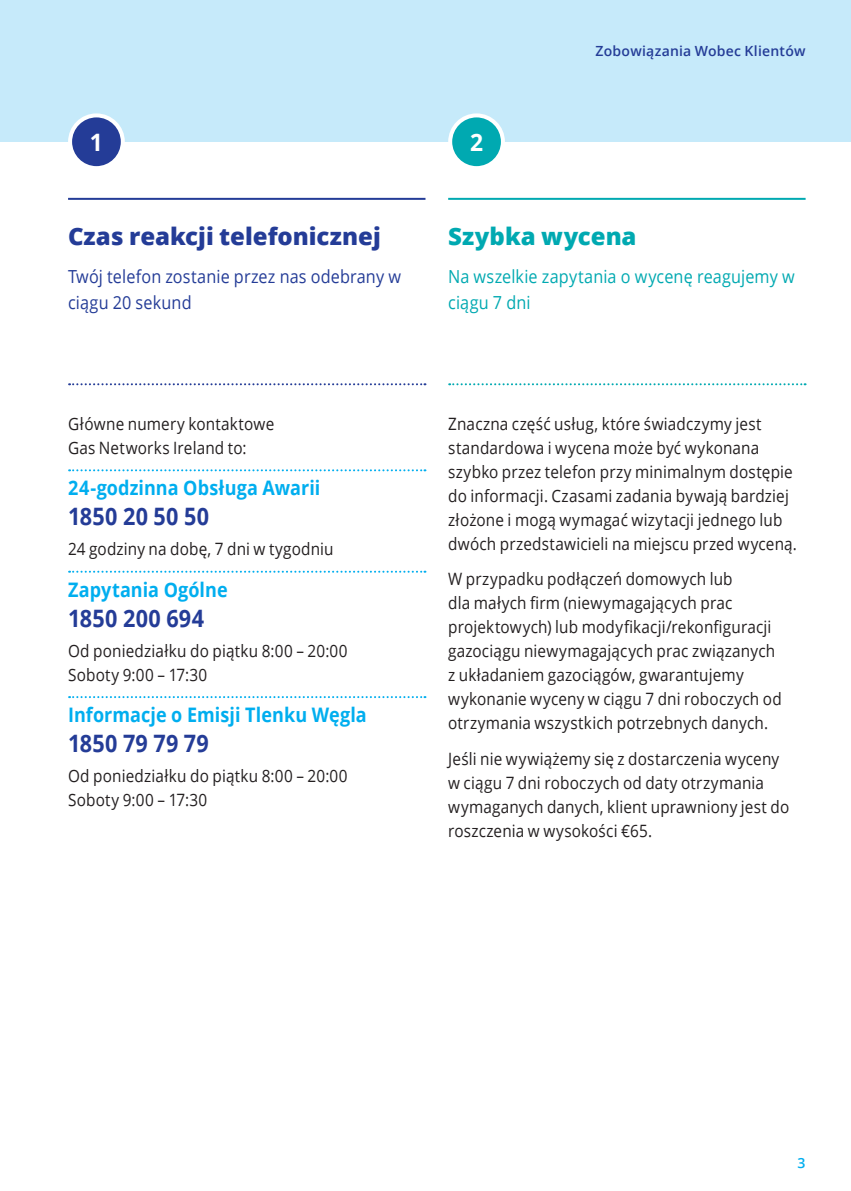
<style>
.page{position:relative;width:851px;height:1191px;background:#fff}
.page>*{position:absolute;margin:0;border:0;box-sizing:border-box;transform-origin:0 0}
.t1{font:700 24px "Open Sans";letter-spacing:.015em;color:#243c97;scale:.9 1}
.t2{font:800 24px "Open Sans";color:#243c97}
.t3{font:800 24px "Open Sans";color:#00a9b1}
.t4{font:700 24px "Open Sans";color:#fff;scale:.95 1}
.t5{font:700 20px "Open Sans";letter-spacing:.005em;color:#00aeef;scale:.9 1}
.t6{font:18px/26px "Open Sans";letter-spacing:.01em;color:#243c97;scale:.9 1}
.t7{font:18px/26px "Open Sans";letter-spacing:.01em;color:#00a9b1;scale:.9 1}
.t8{font:17px/24px "Open Sans";letter-spacing:.01em;color:#231f20;scale:.9 1}
.t9{font:600 14px "Open Sans";letter-spacing:.02em;color:#243c97}
.t10{font:600 14px "Open Sans";color:#00aeef}
</style>
<div class="page">
<hr style="left:68px;top:198px;width:357px;height:2px;background:#243c97">
<svg style="left:69px;top:383px;width:356px;height:2px"></svg>
<svg style="left:69px;top:469px;width:356px;height:2px"></svg>
<svg style="left:69px;top:571px;width:356px;height:2px"></svg>
<svg style="left:69px;top:696px;width:356px;height:2px"></svg>
<div style="left:0;top:0;width:850px;height:142px;background:#c6eafa"></div>
<div style="left:70px;top:115px;width:53px;height:53px;background:#243c97;border-radius:50%"></div>
<div style="left:68px;top:113px;width:57px;height:57px;border:4px solid #fff;border-radius:50%"></div>
<hr style="left:448px;top:198px;width:357px;height:2px;background:#00a9b1">
<svg style="left:449px;top:383px;width:356px;height:2px"></svg>
<div style="left:450px;top:115px;width:53px;height:53px;background:#00a9b1;border-radius:50%"></div>
<div style="left:448px;top:113px;width:57px;height:57px;border:4px solid #fff;border-radius:50%"></div>
<h1 class="t4" style="left:90px;top:125px;width:15px">1</h1>
<h1 class="t2" style="left:68px;top:218px;width:314px">Czas reakcji telefonicznej</h1>
<p class="t6" style="left:68px;top:262px;width:371px">Twój telefon zostanie przez nas odebrany w ciągu 20 sekund</p>
<p class="t8" style="left:68px;top:411px;width:230px">Główne numery kontaktowe<br>Gas Networks Ireland to:</p>
<p class="t5" style="left:68px;top:474px;width:282px">24-godzinna Obsługa Awarii</p>
<h1 class="t1" style="left:68px;top:500px;width:158px">1850 20 50 50</h1>
<p class="t8" style="left:68px;top:537px;width:296px">24 godziny na dobę, 7 dni w tygodniu</p>
<p class="t5" style="left:68px;top:575px;width:179px">Zapytania Ogólne</p>
<h1 class="t1" style="left:68px;top:601px;width:153px">1850 200 694</h1>
<p class="t8" style="left:68px;top:638px;width:312px">Od poniedziałku do piątku 8:00 – 20:00<br>Soboty 9:00 – 17:30</p>
<p class="t5" style="left:68px;top:700px;width:333px">Informacje o Emisji Tlenku Węgla</p>
<h1 class="t1" style="left:68px;top:726px;width:158px">1850 79 79 79</h1>
<p class="t8" style="left:68px;top:763px;width:312px">Od poniedziałku do piątku 8:00 – 20:00<br>Soboty 9:00 – 17:30</p>
<h1 class="t4" style="left:470px;top:125px;width:15px">2</h1>
<p class="t9" style="left:595px;top:41px;width:212px">Zobowiązania Wobec Klientów</p>
<h1 class="t3" style="left:448px;top:218px;width:190px">Szybka wycena</h1>
<p class="t7" style="left:448px;top:262px;width:386px">Na wszelkie zapytania o wycenę reagujemy w ciągu 7 dni</p>
<p class="t8" style="left:448px;top:411px;width:389px">Znaczna część usług, które świadczymy jest standardowa i wycena może być wykonana szybko przez telefon przy minimalnym dostępie do informacji. Czasami zadania bywają bardziej złożone i mogą wymagać wizytacji jednego lub dwóch przedstawicieli na miejscu przed wyceną.</p>
<p class="t8" style="left:448px;top:567px;width:372px">W przypadku podłączeń domowych lub<br>dla małych firm (niewymagających prac projektowych) lub modyfikacji/rekonfiguracji gazociągu niewymagających prac związanych z układaniem gazociągów, gwarantujemy wykonanie wyceny w ciągu 7 dni roboczych od otrzymania wszystkich potrzebnych danych.</p>
<p class="t8" style="left:448px;top:746px;width:380px">Jeśli nie wywiążemy się z dostarczenia wyceny w ciągu 7 dni roboczych od daty otrzymania wymaganych danych, klient uprawniony jest do roszczenia w wysokości €65.</p>
<p class="t10" style="left:797px;top:1153px;width:9px">3</p>
</div>
